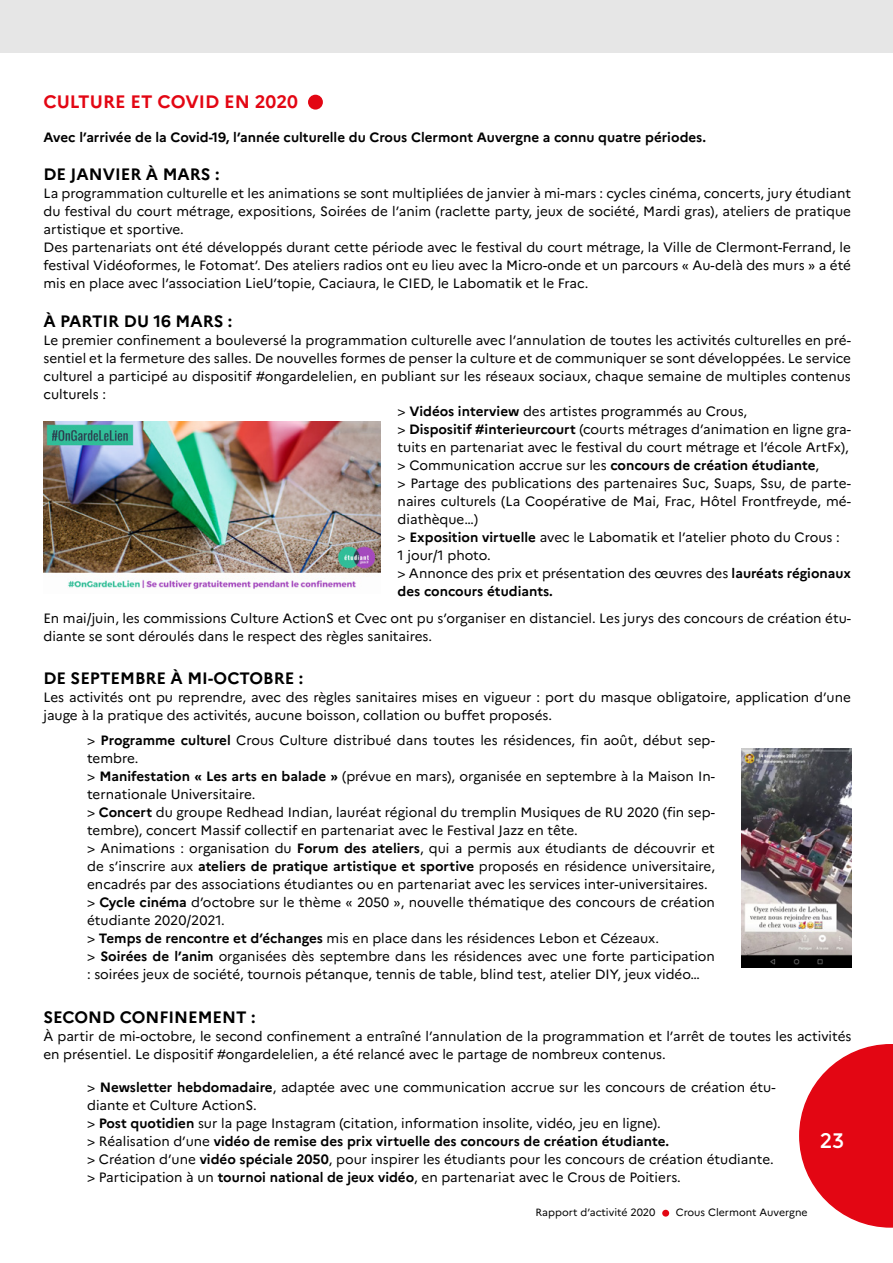
<style>
.page{position:relative;width:893px;height:1263px;background:#fff}
.page>*{position:absolute;margin:0;border:0;box-sizing:border-box;transform-origin:0 0}
.t1{font:54px "Marianne";color:#e30613}
.t2{font:21px "Montserrat";color:#fff}
.t3{font:700 18px "Marianne";color:#e30613}
.t4{font:700 16.5px "Marianne";color:#000}
.t5{font:13.5px/18px "Marianne";color:#000}
.t6{font:700 13.5px "Marianne";color:#000}
.t7{font:10.5px "Marianne";color:#000}
.s1{font-weight:700}
</style>
<div class="page">
<div style="left:0;top:0;width:893px;height:52px;background:#e6e6e6"></div>
<div style="left:308px;top:95px;width:15px;height:15px;background:#e30613;border-radius:50%"></div>
<svg style="left:799px;top:1044px;width:94px;height:184px"></svg>
<img style="left:742px;top:748px;width:109px;height:220px">
<img style="left:43px;top:421px;width:338px;height:169px">
<h3 class="t3" style="left:43px;top:88px;width:256px">CULTURE ET COVID EN 2020</h3>
<p class="t6" style="left:43px;top:127px;width:664px">Avec l’arrivée de la Covid-19, l’année culturelle du Crous Clermont Auvergne a connu quatre périodes.</p>
<p class="t4" style="left:43px;top:161px;width:178px">DE JANVIER À MARS :</p>
<p class="t5" style="left:43px;top:183px;width:809px">La programmation culturelle et les animations se sont multipliées de janvier à mi-mars : cycles cinéma, concerts, jury étudiant du festival du court métrage, expositions, Soirées de l’anim (raclette party, jeux de société, Mardi gras), ateliers de pratique artistique et sportive.<br>Des partenariats ont été développés durant cette période avec le festival du court métrage, la Ville de Clermont-Ferrand, le festival Vidéoformes, le Fotomat’. Des ateliers radios ont eu lieu avec la Micro-onde et un parcours « Au-delà des murs » a été mis en place avec l’association LieU’topie, Caciaura, le CIED, le Labomatik et le Frac.</p>
<p class="t4" style="left:43px;top:309px;width:190px">À PARTIR DU 16 MARS :</p>
<p class="t5" style="left:43px;top:330px;width:809px;text-align:justify">Le premier confinement a bouleversé la programmation culturelle avec l’annulation de toutes les activités culturelles en pré&shy;sentiel et la fermeture des salles. De nouvelles formes de penser la culture et de communiquer se sont développées. Le service culturel a participé au dispositif #ongardelelien, en publiant sur les réseaux sociaux, chaque semaine de multiples contenus culturels :</p>
<p class="t5" style="left:398px;top:401px;width:455px">&gt; <span class="s1">Vidéos interview</span> des artistes programmés au Crous,<br>&gt; <span class="s1">Dispositif #interieurcourt</span> (courts métrages d’animation en ligne gra&shy;tuits en partenariat avec le festival du court métrage et l’école ArtFx), &gt; Communication accrue sur les <span class="s1">concours de création étudiante</span>,<br>&gt; Partage des publications des partenaires Suc, Suaps, Ssu, de parte&shy;naires culturels (La Coopérative de Mai, Frac, Hôtel Frontfreyde, mé&shy;diathèque…)<br>&gt; <span class="s1">Exposition virtuelle</span> avec le Labomatik et l’atelier photo du Crous :<br>1 jour/1 photo.<br>&gt; Annonce des prix et présentation des œuvres des <span class="s1">lauréats régionaux des concours étudiants.</span></p>
<p class="t5" style="left:43px;top:608px;width:809px">En mai/juin, les commissions Culture ActionS et Cvec ont pu s’organiser en distanciel. Les jurys des concours de création étu&shy;diante se sont déroulés dans le respect des règles sanitaires.</p>
<p class="t4" style="left:43px;top:665px;width:261px">DE SEPTEMBRE À MI-OCTOBRE :</p>
<p class="t5" style="left:43px;top:687px;width:809px">Les activités ont pu reprendre, avec des règles sanitaires mises en vigueur : port du masque obligatoire, application d’une jauge à la pratique des activités, aucune boisson, collation ou buffet proposés.</p>
<p class="t5" style="left:87px;top:730px;width:629px">&gt; <span class="s1">Programme culturel</span> Crous Culture distribué dans toutes les résidences, fin août, début sep&shy;tembre.<br>&gt; <span class="s1">Manifestation « Les arts en balade »</span> (prévue en mars), organisée en septembre à la Maison In&shy;ternationale Universitaire.<br>&gt; <span class="s1">Concert</span> du groupe Redhead Indian, lauréat régional du tremplin Musiques de RU 2020 (fin sep&shy;tembre), concert Massif collectif en partenariat avec le Festival Jazz en tête.<br>&gt; Animations : organisation du <span class="s1">Forum des ateliers</span>, qui a permis aux étudiants de découvrir et de s’inscrire aux <span class="s1">ateliers de pratique artistique et sportive</span> proposés en résidence universitaire, encadrés par des associations étudiantes ou en partenariat avec les services inter-universitaires. &gt; <span class="s1">Cycle cinéma</span> d’octobre sur le thème « 2050 », nouvelle thématique des concours de création étudiante 2020/2021.<br>&gt; <span class="s1">Temps de rencontre et d’échanges</span> mis en place dans les résidences Lebon et Cézeaux.<br>&gt; <span class="s1">Soirées de l’anim</span> organisées dès septembre dans les résidences avec une forte participation : soirées jeux de société, tournois pétanque, tennis de table, blind test, atelier DIY, jeux vidéo…</p>
<p class="t4" style="left:43px;top:1004px;width:214px">SECOND CONFINEMENT :</p>
<p class="t5" style="left:43px;top:1026px;width:809px">À partir de mi-octobre, le second confinement a entraîné l’annulation de la programmation et l’arrêt de toutes les activités en présentiel. Le dispositif #ongardelelien, a été relancé avec le partage de nombreux contenus.</p>
<p class="t5" style="left:87px;top:1077px;width:690px">&gt; <span class="s1">Newsletter hebdomadaire</span>, adaptée avec une communication accrue sur les concours de création étu&shy;diante et Culture ActionS.<br>&gt; <span class="s1">Post quotidien</span> sur la page Instagram (citation, information insolite, vidéo, jeu en ligne).<br>&gt; Réalisation d’une <span class="s1">vidéo de remise des prix virtuelle des concours de création étudiante.<br></span>&gt; Création d’une <span class="s1">vidéo spéciale 2050</span>, pour inspirer les étudiants pour les concours de création étudiante. &gt; Participation à un <span class="s1">tournoi national de jeux vidéo</span>, en partenariat avec le Crous de Poitiers.</p>
<p class="t7" style="left:535px;top:1204px;width:122px">Rapport d’activité 2020</p>
<h1 class="t1" style="left:658px;top:1155px;width:16px">.</h1>
<p class="t7" style="left:676px;top:1204px;width:133px">Crous Clermont Auvergne</p>
<h2 class="t2" style="left:820px;top:1128px;width:26px">23</h2>
</div>
